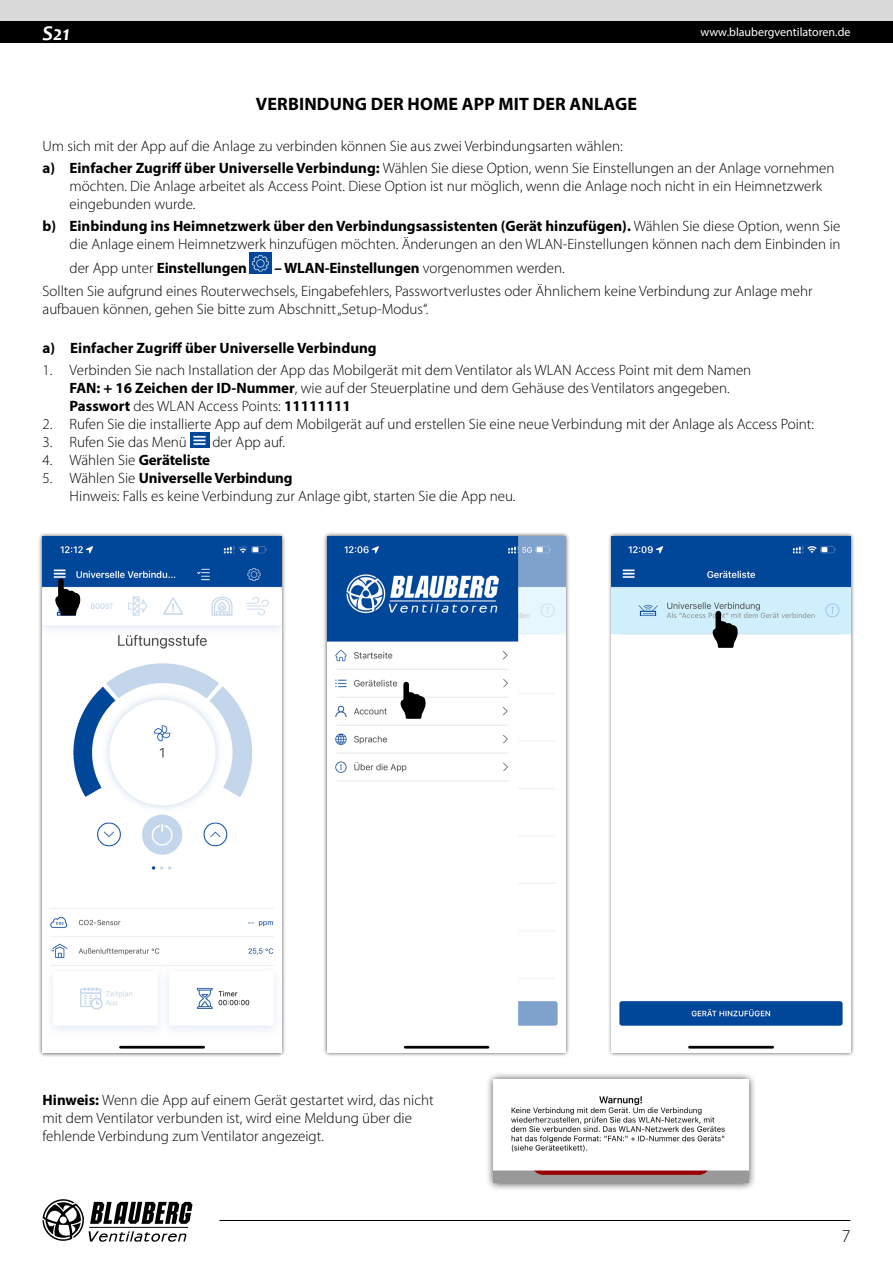
<style>
.page{position:relative;width:893px;height:1263px;background:#fff}
.page>*{position:absolute;margin:0;border:0;box-sizing:border-box;transform-origin:0 0}
.t1{font:italic 700 21px "Candara";color:#fff}
.t2{font:700 18px "Myriad Pro";letter-spacing:.01em;color:#000}
.t3{font:300 18px "Myriad Pro";color:#000}
.t4{font:300 15px/18px "Myriad Pro";color:#000}
.t5{font:700 15px "Myriad Pro";color:#000}
.t6{font:12px "Myriad Pro";color:#fff}
.s1{font-weight:700}
.s2{font-weight:300}
</style>
<div class="page">
<div style="left:0;top:0;width:893px;height:21px;background:#dadada"></div>
<div style="left:0;top:21px;width:893px;height:22px;background:#000"></div>
<svg style="left:43px;top:1199px;width:149px;height:43px"></svg>
<hr style="left:219px;top:1220px;width:631px;height:1px;background:#000">
<img style="left:250px;top:252px;width:21px;height:21px">
<img style="left:190px;top:433px;width:19px;height:14px">
<div style="left:38px;top:532px;width:248px;height:525px;background:#000;opacity:.75"></div>
<img style="left:43px;top:536px;width:238px;height:516px">
<div style="left:323px;top:532px;width:247px;height:525px;background:#000;opacity:.75"></div>
<img style="left:327px;top:537px;width:239px;height:516px">
<div style="left:608px;top:532px;width:247px;height:525px;background:#000;opacity:.75"></div>
<img style="left:612px;top:536px;width:238px;height:516px">
<div style="left:621px;top:649px;width:225px;height:341px;background:#fff;border-radius:4px"></div>
<svg style="left:55px;top:578px;width:25px;height:37px"></svg>
<svg style="left:400px;top:682px;width:26px;height:37px"></svg>
<svg style="left:713px;top:611px;width:25px;height:37px"></svg>
<div style="left:485px;top:1071px;width:271px;height:120px;background:#000;opacity:.75"></div>
<img style="left:493px;top:1079px;width:255px;height:104px">
<h1 class="t1" style="left:43px;top:20px;width:29px">S21</h1>
<p class="t6" style="left:700px;top:25px;width:152px">www.blaubergventilatoren.de</p>
<p class="t2" style="left:256px;top:92px;width:383px">VERBINDUNG DER HOME APP MIT DER ANLAGE</p>
<p class="t4" style="left:43px;top:135px;width:793px;line-height:22.2px">Um sich mit der App auf die Anlage zu verbinden können Sie aus zwei Verbindungsarten wählen:<br><span class="s1">a) Einfacher Zugriff über Universelle Verbindung:</span> Wählen Sie diese Option, wenn Sie Einstellungen an der Anlage vornehmen</p>
<p class="t4" style="left:70px;top:177px;width:754px">möchten. Die Anlage arbeitet als Access Point. Diese Option ist nur möglich, wenn die Anlage noch nicht in ein Heimnetzwerk eingebunden wurde.</p>
<p class="t4" style="left:43px;top:217px;width:800px;text-align:right"><span class="s1">b) Einbindung ins Heimnetzwerk über den Verbindungsassistenten (Gerät hinzufügen).</span> Wählen Sie diese Option, wenn Sie die Anlage einem Heimnetzwerk hinzufügen möchten. Änderungen an den WLAN-Einstellungen können nach dem Einbinden in</p>
<p class="t5" style="left:70px;top:258px;width:179px"><span class="s2">der App unter</span> Einstellungen</p>
<p class="t4" style="left:43px;top:257px;width:772px;line-height:22.2px;text-indent:232px"><span class="s1">– WLAN-Einstellungen</span> vorgenommen werden.<br>Sollten Sie aufgrund eines Routerwechsels, Eingabefehlers, Passwortverlustes oder Ähnlichem keine Verbindung zur Anlage mehr</p>
<p class="t4" style="left:43px;top:300px;width:387px">aufbauen können, gehen Sie bitte zum Abschnitt „Setup-Modus“.</p>
<p class="t5" style="left:43px;top:338px;width:336px">a) Einfacher Zugriff über Universelle Verbindung</p>
<p class="t4" style="left:70px;top:362px;width:683px;text-indent:-27px">1. Verbinden Sie nach Installation der App das Mobilgerät mit dem Ventilator als WLAN Access Point mit dem Namen<br><span class="s1">FAN: + 16 Zeichen der ID-Nummer</span>, wie auf der Steuerplatine und dem Gehäuse des Ventilators angegeben.<br><span class="s1">Passwort</span> des WLAN Access Points: <span class="s1">11111111</span></p>
<p class="t4" style="left:43px;top:416px;width:773px">2. Rufen Sie die installierte App auf dem Mobilgerät auf und erstellen Sie eine neue Verbindung mit der Anlage als Access Point:</p>
<p class="t4" style="left:43px;top:434px;width:146px">3. Rufen Sie das Menü</p>
<p class="t4" style="left:212px;top:434px;width:74px">der App auf.</p>
<p class="t4" style="left:43px;top:452px;width:169px">4. Wählen Sie <span class="s1">Geräteliste</span></p>
<p class="t4" style="left:70px;top:470px;width:447px;text-indent:-27px">5. Wählen Sie <span class="s1">Universelle Verbindung<br></span>Hinweis: Falls es keine Verbindung zur Anlage gibt, starten Sie die App neu.</p>
<p class="t4" style="left:43px;top:1091px;width:393px"><span class="s1">Hinweis:</span> Wenn die App auf einem Gerät gestartet wird, das nicht mit dem Ventilator verbunden ist, wird eine Meldung über die fehlende Verbindung zum Ventilator angezeigt.</p>
<p class="t3" style="left:842px;top:1226px;width:10px">7</p>
</div>
